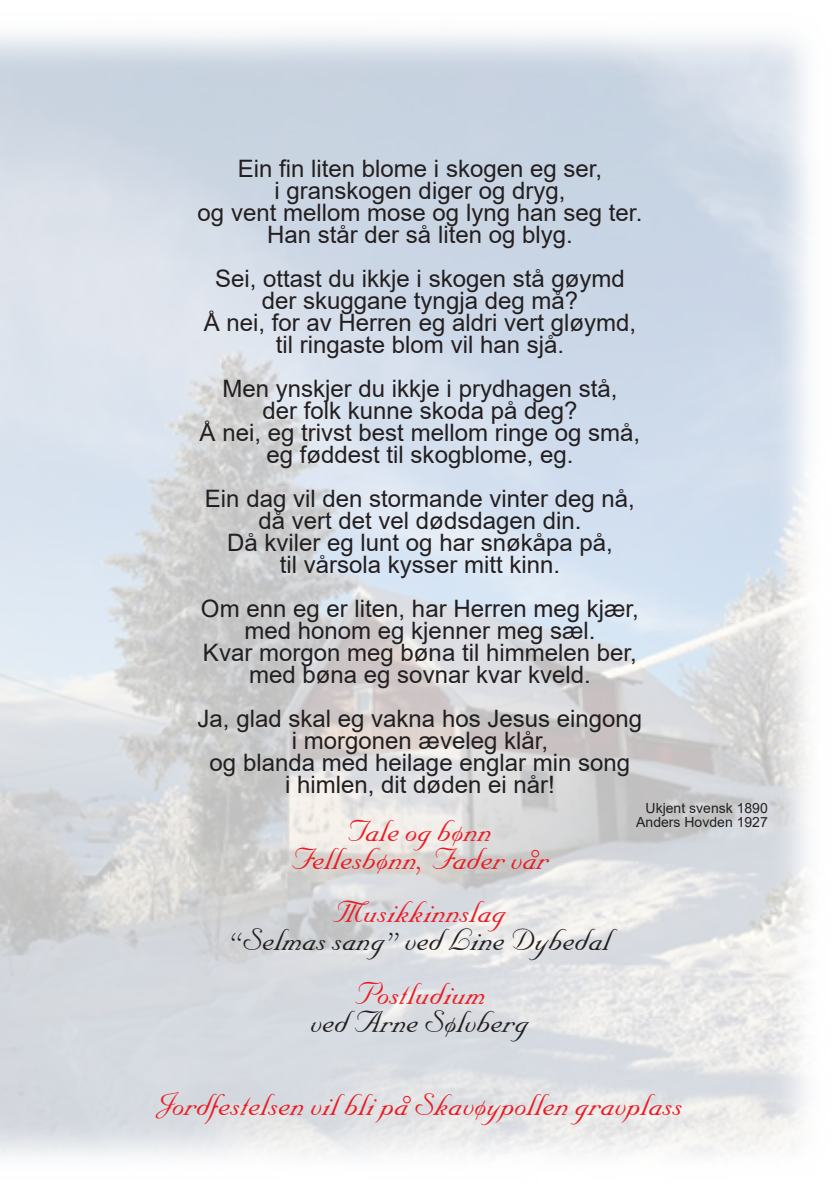
<style>
.page{position:relative;width:840px;height:1191px;background:#fff}
.page>*{position:absolute;margin:0;border:0;box-sizing:border-box;transform-origin:0 0}
.t1{font:36px "Nuptial Script LT Std";color:#eb1c22}
.t2{font:36px "Nuptial Script LT Std";color:#231f20}
.t3{font:24px "Arial";color:#231f20}
.t4{font:14px "Arial";color:#231f20}
</style>
<div class="page">
<p class="t3" style="left:237px;top:152px;width:366px">Ein fin liten blome i skogen eg ser,</p>
<p class="t3" style="left:274px;top:174px;width:292px">i granskogen diger og dryg,</p>
<p class="t3" style="left:197px;top:196px;width:446px">og vent mellom mose og lyng han seg ter.</p>
<p class="t3" style="left:267px;top:218px;width:307px">Han står der så liten og blyg.</p>
<p class="t3" style="left:215px;top:262px;width:411px">Sei, ottast du ikkje i skogen stå gøymd</p>
<p class="t3" style="left:261px;top:284px;width:318px">der skuggane tyngja deg må?</p>
<p class="t3" style="left:203px;top:306px;width:434px">Å nei, for av Herren eg aldri vert gløymd,</p>
<p class="t3" style="left:275px;top:328px;width:290px">til ringaste blom vil han sjå.</p>
<p class="t3" style="left:222px;top:372px;width:396px">Men ynskjer du ikkje i prydhagen stå,</p>
<p class="t3" style="left:262px;top:394px;width:316px">der folk kunne skoda på deg?</p>
<p class="t3" style="left:199px;top:416px;width:442px">Å nei, eg trivst best mellom ringe og små,</p>
<p class="t3" style="left:266px;top:438px;width:308px">eg føddest til skogblome, eg.</p>
<p class="t3" style="left:205px;top:482px;width:431px">Ein dag vil den stormande vinter deg nå,</p>
<p class="t3" style="left:258px;top:504px;width:324px">då vert det vel dødsdagen din.</p>
<p class="t3" style="left:227px;top:526px;width:387px">Då kviler eg lunt og har snøkåpa på,</p>
<p class="t3" style="left:279px;top:548px;width:282px">til vårsola kysser mitt kinn.</p>
<p class="t3" style="left:201px;top:592px;width:439px">Om enn eg er liten, har Herren meg kjær,</p>
<p class="t3" style="left:244px;top:614px;width:352px">med honom eg kjenner meg sæl.</p>
<p class="t3" style="left:203px;top:636px;width:435px">Kvar morgon meg bøna til himmelen ber,</p>
<p class="t3" style="left:249px;top:658px;width:343px">med bøna eg sovnar kvar kveld.</p>
<p class="t3" style="left:197px;top:702px;width:446px">Ja, glad skal eg vakna hos Jesus eingong</p>
<p class="t3" style="left:291px;top:724px;width:258px">i morgonen æveleg klår,</p>
<p class="t3" style="left:209px;top:746px;width:422px">og blanda med heilage englar min song</p>
<p class="t3" style="left:285px;top:768px;width:271px">i himlen, dit døden ei når!</p>
<p class="t1" style="left:348px;top:811px;width:145px">Tale og bønn</p>
<p class="t1" style="left:291px;top:839px;width:259px">Fellesbønn, Fader vår</p>
<p class="t1" style="left:334px;top:891px;width:174px">Musikkinnslag</p>
<p class="t2" style="left:229px;top:919px;width:383px">“Selmas sang” ved Line Dybedal</p>
<p class="t1" style="left:354px;top:973px;width:134px">Postludium</p>
<p class="t2" style="left:311px;top:1001px;width:219px">ved Arne Sølvberg</p>
<p class="t4" style="left:645px;top:798px;width:124px">Ukjent svensk 1890</p>
<p class="t4" style="left:636px;top:812px;width:133px">Anders Hovden 1927</p>
<p class="t1" style="left:157px;top:1084px;width:527px">Jordfestelsen vil bli på Skavøypollen gravplass</p>
</div>
